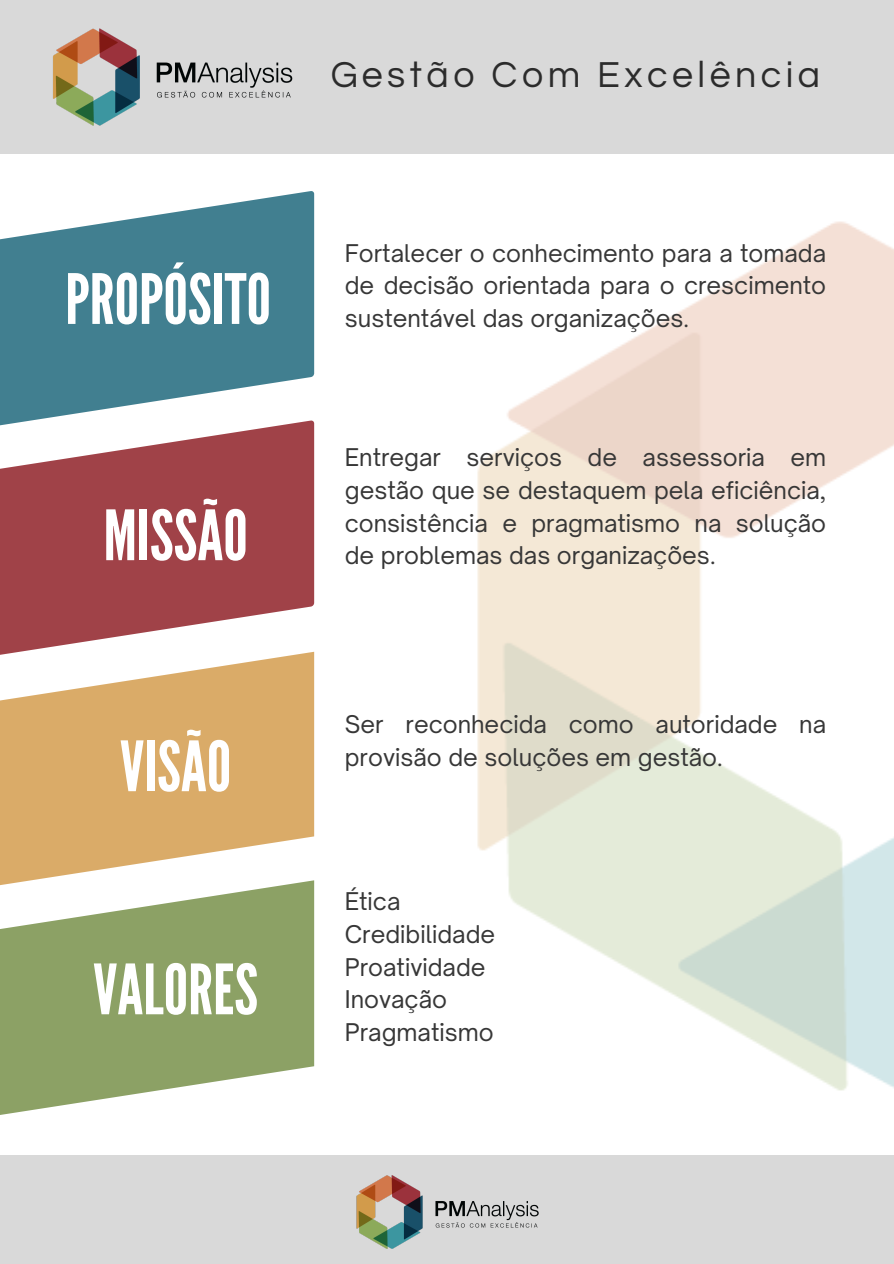
<style>
.page{position:relative;width:894px;height:1264px;background:#fff}
.page>*{position:absolute;margin:0;border:0;box-sizing:border-box;transform-origin:0 0}
.t1{font:69.15px "League Gothic";color:#fff}
.t2{font:37.5px "Questrial";letter-spacing:.12em;color:#000}
.t3{font:23.4px/32.7px "Open Sauce One";color:#373737;text-align:justify}
</style>
<div class="page">
<div style="left:0;top:0;width:893px;height:153px;background:#d9d9d9"></div>
<img style="left:53px;top:28px;width:240px;height:98px">
<div style="left:0;top:1154px;width:893px;height:109px;background:#d9d9d9"></div>
<img style="left:477px;top:221px;width:416px;height:870px">
<svg style="left:0;top:191px;width:314px;height:229px;fill:#417f90"></svg>
<svg style="left:0;top:420px;width:314px;height:231px;fill:#a04248"></svg>
<svg style="left:0;top:651px;width:314px;height:229px;fill:#daab68"></svg>
<svg style="left:0;top:880px;width:314px;height:235px;fill:#8ca165"></svg>
<img style="left:356px;top:1175px;width:183px;height:74px">
<p class="t1" style="left:65px;top:259px;width:207px">PROPÓSITO</p>
<p class="t1" style="left:103px;top:495px;width:146px">MISSÃO</p>
<h1 class="t1" style="left:120px;top:726px;width:113px">VISÃO</h1>
<h1 class="t1" style="left:93px;top:949px;width:166px">VALORES</h1>
<h2 class="t2" style="left:330px;top:57px;width:491px">Gestão Com Excelência</h2>
<h1 class="t3" style="left:345px;top:236px;width:482px">Fortalecer o conhecimento para a tomada de decisão orientada para o crescimento sustentável das organizações.</h1>
<p class="t3" style="left:345px;top:441px;width:482px">Entregar serviços de assessoria em gestão que se destaquem pela eficiência, consistência e pragmatismo na solução de problemas das organizações.</p>
<p class="t3" style="left:345px;top:708px;width:482px">Ser reconhecida como autoridade na provisão de soluções em gestão.</p>
<p class="t3" style="left:345px;top:885px;width:57px">Ética</p>
<h1 class="t3" style="left:345px;top:917px;width:152px">Credibilidade</h1>
<p class="t3" style="left:345px;top:950px;width:142px">Proatividade</p>
<p class="t3" style="left:345px;top:983px;width:104px">Inovação</p>
<p class="t3" style="left:345px;top:1015px;width:150px">Pragmatismo</p>
</div>
